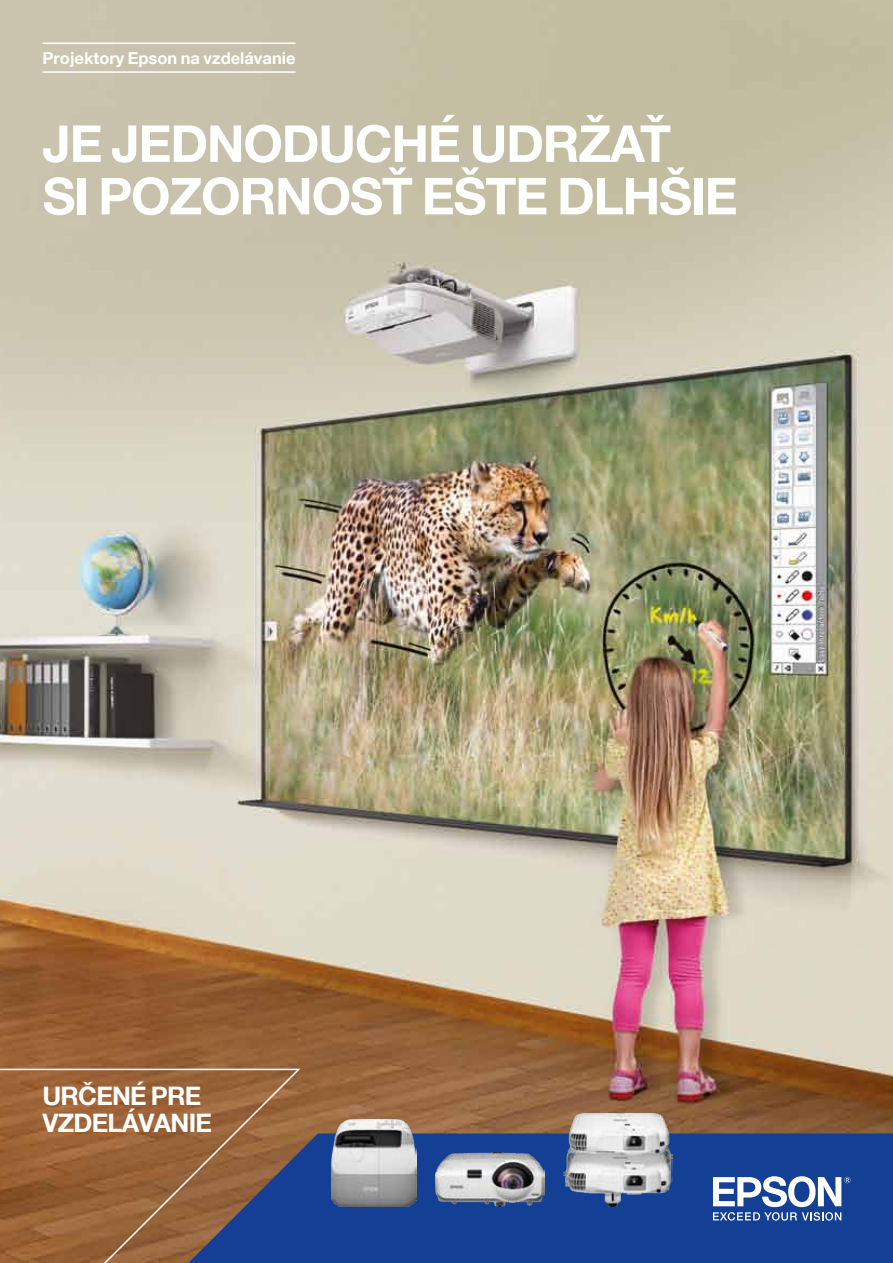
<style>
.page{position:relative;width:893px;height:1263px;background:#fff}
.page>*{position:absolute;margin:0;border:0;box-sizing:border-box;transform-origin:0 0}
.t1{font:700 51px/52.5px "Helvetica Neue LT Com";letter-spacing:-.025em;color:#fff}
.t2{font:700 25.5px/27px "Helvetica Neue LT Com";letter-spacing:-.03em;color:#fff}
.t3{font:700 16.5px "Helvetica Neue LT Com";color:#fff}
</style>
<div class="page">
<img style="left:0;top:0;width:893px;height:1133px">
<div style="left:302px;top:1133px;width:591px;height:130px;background:#134094"></div>
<hr style="left:43px;top:43px;width:253px;height:1px;background:#fff">
<hr style="left:43px;top:71px;width:253px;height:2px;background:#fff">
<svg style="left:713px;top:1176px;width:137px;height:44px"></svg>
<img style="left:332px;top:1120px;width:84px;height:86px">
<img style="left:436px;top:1152px;width:108px;height:54px">
<img style="left:564px;top:1113px;width:108px;height:93px">
<svg style="left:0;top:1068px;width:302px;height:195px;background:#8a6044"></svg>
<p class="t3" style="left:43px;top:47px;width:254px">PROJEKTORY EPSON NA VZDELÁVANIE</p>
<p class="t1" style="left:43px;top:116px;width:103px">JE JEDN</p>
<p class="t1" style="left:243px;top:116px;width:263px">ODUCHÉ UDR</p>
<p class="t1" style="left:42px;top:116px;width:671px;text-indent:536px">ŽAŤ<br>SI POZORNOSŤ EŠTE DLHŠIE</p>
<p class="t2" style="left:43px;top:1081px;width:171px">URČENÉ PRE<br>VZDELÁVANIE</p>
</div>
